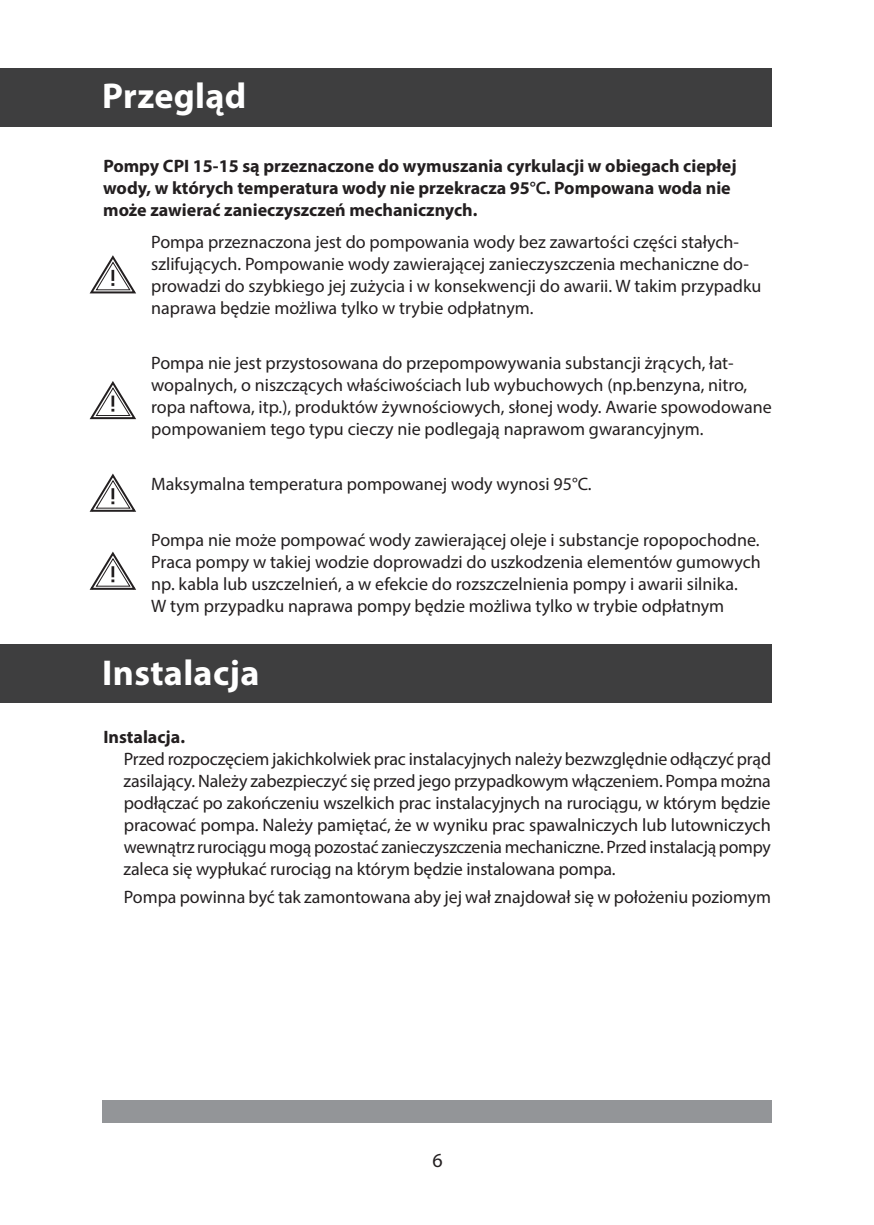
<style>
.page{position:relative;width:874px;height:1225px;background:#fff}
.page>*{position:absolute;margin:0;border:0;box-sizing:border-box;transform-origin:0 0}
.Srodtyt_2_Lewy{font:700 36px "Myriad Pro";letter-spacing:.01em;color:#fff}
.t1{font:20px "Myriad Pro";color:#231f20}
.Tekst_wciecie_numero{font:18px/22px "Myriad Pro";color:#231f20}
.Tekst_wciecie_kreski{font:18px/22px "Myriad Pro";letter-spacing:-.01em;color:#231f20;text-align:justify}
.Srodtyt_3{font:700 18px/22px "Myriad Pro";color:#231f20}
.s1{font-weight:600}
</style>
<div class="page">
<div style="left:102px;top:1100px;width:669px;height:23px;background:#939598"></div>
<div style="left:0;top:644px;width:771px;height:59px;background:#3e3e3f"></div>
<div style="left:0;top:68px;width:771px;height:59px;background:#3e3e3f"></div>
<svg style="left:89px;top:255px;width:47px;height:39px"></svg>
<svg style="left:89px;top:381px;width:47px;height:39px"></svg>
<svg style="left:89px;top:473px;width:47px;height:39px"></svg>
<svg style="left:89px;top:551px;width:47px;height:39px"></svg>
<p class="Srodtyt_2_Lewy" style="left:102px;top:73px;width:146px">Przegląd</p>
<p class="Srodtyt_3" style="left:103px;top:155px;width:634px">Pompy CPI 15-15 są przeznaczone do wymuszania cyrkulacji w obiegach ciepłej wody, w których temperatura wody nie przekracza 95<span class="s1">°C</span>. Pompowana woda nie może zawierać zanieczyszczeń mechanicznych.</p>
<p class="Tekst_wciecie_numero" style="left:151px;top:230px;width:611px">Pompa przeznaczona jest do pompowania wody bez zawartości części stałych&shy;szlifujących. Pompowanie wody zawierającej zanieczyszczenia mechaniczne do&shy;prowadzi do szybkiego jej zużycia i w konsekwencji do awarii. W takim przypadku naprawa będzie możliwa tylko w trybie odpłatnym.</p>
<p class="Tekst_wciecie_numero" style="left:151px;top:352px;width:621px">Pompa nie jest przystosowana do przepompowywania substancji żrących, łat&shy;wopalnych, o niszczących właściwościach lub wybuchowych (np.benzyna, nitro, ropa naftowa, itp.), produktów żywnościowych, słonej wody. Awarie spowodowane pompowaniem tego typu cieczy nie podlegają naprawom gwarancyjnym.</p>
<p class="Tekst_wciecie_numero" style="left:151px;top:473px;width:441px">Maksymalna temperatura pompowanej wody wynosi 95°C.</p>
<p class="Tekst_wciecie_numero" style="left:151px;top:528px;width:610px">Pompa nie może pompować wody zawierającej oleje i substancje ropopochodne.<br>Praca pompy w takiej wodzie doprowadzi do uszkodzenia elementów gumowych np. kabla lub uszczelnień, a w efekcie do rozszczelnienia pompy i awarii silnika.<br>W tym przypadku naprawa pompy będzie możliwa tylko w trybie odpłatnym</p>
<p class="Srodtyt_2_Lewy" style="left:102px;top:649px;width:159px">Instalacja</p>
<p class="Srodtyt_3" style="left:103px;top:725px;width:83px">Instalacja.</p>
<p class="Tekst_wciecie_kreski" style="left:123px;top:748px;width:648px">Przed rozpoczęciem jakichkolwiek prac instalacyjnych należy bezwzględnie odłączyć prąd zasilający. Należy zabezpieczyć się przed jego przypadkowym włączeniem. Pompa można podłączać po zakończeniu wszelkich prac instalacyjnych na rurociągu, w którym będzie pracować pompa. Należy pamiętać, że w wyniku prac spawalniczych lub lutowniczych wewnątrz rurociągu mogą pozostać zanieczyszczenia mechaniczne. Przed instalacją pompy zaleca się wypłukać rurociąg na którym będzie instalowana pompa.</p>
<p class="Tekst_wciecie_kreski" style="left:124px;top:885px;width:648px">Pompa powinna być tak zamontowana aby jej wał znajdował się w położeniu poziomym</p>
<p class="t1" style="left:432px;top:1147px;width:12px">6</p>
</div>
